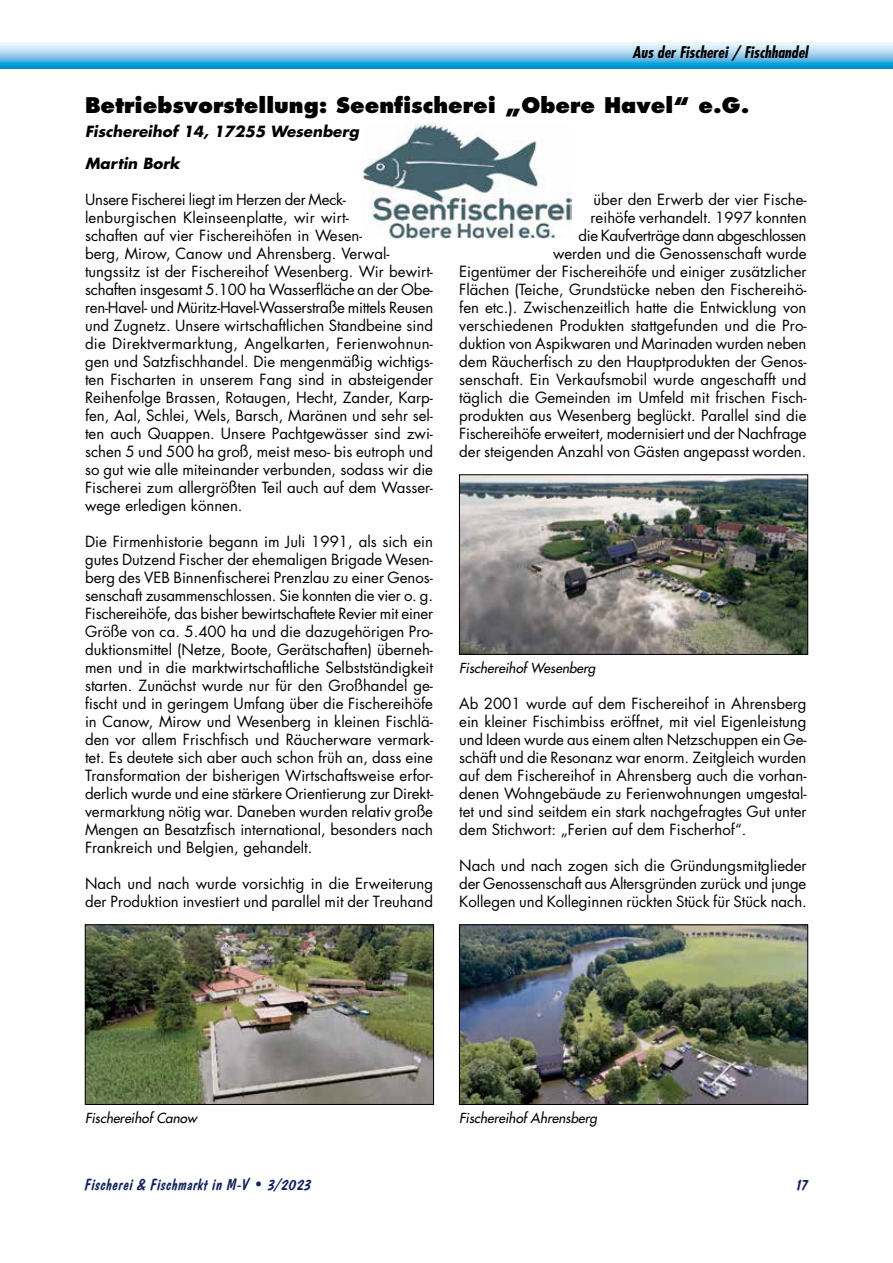
<style>
.page{position:relative;width:893px;height:1263px;background:#fff}
.page>*{position:absolute;margin:0;border:0;box-sizing:border-box;transform-origin:0 0}
.t1{font:800 21px "Futura";color:#000}
.t2{font:16.5px "Dom Diagonal BT";letter-spacing:.02em;color:#11215b}
.t3{font:italic 700 condensed 15.75px "Futura";color:#000}
.t4{font:15px/18px "Futura";color:#000;text-align:justify}
.t5{font:italic 700 15px/31.3px "Futura";color:#000}
.t6{font:italic 13.5px "Futura";color:#000}
</style>
<div class="page">
<svg style="left:0;top:43px;width:893px;height:25px;background:#82c8e9"></svg>
<img style="left:363px;top:123px;width:208px;height:116px">
<img style="left:87px;top:927px;width:345px;height:176px">
<div style="left:85px;top:925px;width:349px;height:180px;border:1px solid #000"></div>
<img style="left:461px;top:477px;width:345px;height:176px">
<div style="left:459px;top:475px;width:349px;height:180px;border:1px solid #000"></div>
<img style="left:461px;top:927px;width:345px;height:176px">
<div style="left:459px;top:925px;width:349px;height:180px;border:1px solid #000"></div>
<p class="t3" style="left:632px;top:42px;width:177px">Aus der Fischerei / Fischhandel</p>
<h1 class="t1" style="left:85px;top:92px;width:666px">Betriebsvorstellung: Seenfischerei „Obere Havel“ e.G.</h1>
<p class="t5" style="left:85px;top:115px;width:276px">Fischereihof 14, 17255 Wesenberg<br>Martin Bork</p>
<p class="t4" style="left:85px;top:190px;width:350px;text-align:left">Unsere Fischerei liegt im Herzen der Meck&shy;lenburgischen Kleinseenplatte, wir wirt-<br>schaften auf vier Fischereihöfen in Wesen-<br>berg, Mirow, Canow und Ahrensberg. Verwal&shy;tungssitz ist der Fischereihof Wesenberg. Wir bewirt&shy;schaften insgesamt 5.100 ha Wasserfläche an der Obe&shy;ren-Havel- und Müritz-Havel-Wasserstraße mittels Reusen und Zugnetz. Unsere wirtschaftlichen Standbeine sind die Direktvermarktung, Angelkarten, Ferienwohnun&shy;gen und Satzfischhandel. Die mengenmäßig wichtigs&shy;ten Fischarten in unserem Fang sind in absteigender Reihenfolge Brassen, Rotaugen, Hecht, Zander, Karp&shy;fen, Aal, Schlei, Wels, Barsch, Maränen und sehr sel&shy;ten auch Quappen. Unsere Pachtgewässer sind zwi&shy;schen 5 und 500 ha groß, meist meso- bis eutroph und so gut wie alle miteinander verbunden, sodass wir die Fischerei zum allergrößten Teil auch auf dem Wasser&shy;wege erledigen können.</p>
<p class="t4" style="left:85px;top:532px;width:350px">Die Firmenhistorie begann im Juli 1991, als sich ein gutes Dutzend Fischer der ehemaligen Brigade Wesen&shy;berg des VEB Binnenfischerei Prenzlau zu einer Genos&shy;senschaft zusammenschlossen. Sie konnten die vier o. g.<br>Fischereihöfe, das bisher bewirtschaftete Revier mit einer Größe von ca. 5.400 ha und die dazugehörigen Pro&shy;duktionsmittel (Netze, Boote, Gerätschaften) überneh&shy;men und in die marktwirtschaftliche Selbstständigkeit starten. Zunächst wurde nur für den Großhandel ge&shy;fischt und in geringem Umfang über die Fischereihöfe in Canow, Mirow und Wesenberg in kleinen Fischlä&shy;den vor allem Frischfisch und Räucherware vermark&shy;tet. Es deutete sich aber auch schon früh an, dass eine Transformation der bisherigen Wirtschaftsweise erfor&shy;derlich wurde und eine stärkere Orientierung zur Direkt&shy;vermarktung nötig war. Daneben wurden relativ große Mengen an Besatzfisch international, besonders nach Frankreich und Belgien, gehandelt.</p>
<p class="t4" style="left:85px;top:874px;width:350px">Nach und nach wurde vorsichtig in die Erweiterung der Produktion investiert und parallel mit der Treuhand</p>
<p class="t4" style="left:459px;top:190px;width:349px;text-align:right">über den Erwerb der vier Fische-<br>reihöfe verhandelt. 1997 konnten<br>die Kaufverträge dann abgeschlossen<br>werden und die Genossenschaft wurde<br>Eigentümer der Fischereihöfe und einiger zusätzlicher Flächen (Teiche, Grundstücke neben den Fischereihö&shy;fen etc.). Zwischenzeitlich hatte die Entwicklung von verschiedenen Produkten stattgefunden und die Pro&shy;duktion von Aspikwaren und Marinaden wurden neben dem Räucherfisch zu den Hauptprodukten der Genos&shy;senschaft. Ein Verkaufsmobil wurde angeschafft und täglich die Gemeinden im Umfeld mit frischen Fisch&shy;produkten aus Wesenberg beglückt. Parallel sind die Fischereihöfe erweitert, modernisiert und der Nachfrage der steigenden Anzahl von Gästen angepasst worden.</p>
<p class="t6" style="left:459px;top:659px;width:138px">Fischereihof Wesenberg</p>
<p class="t4" style="left:459px;top:694px;width:349px">Ab 2001 wurde auf dem Fischereihof in Ahrensberg ein kleiner Fischimbiss eröffnet, mit viel Eigenleistung und Ideen wurde aus einem alten Netzschuppen ein Ge&shy;schäft und die Resonanz war enorm. Zeitgleich wurden auf dem Fischereihof in Ahrensberg auch die vorhan&shy;denen Wohngebäude zu Ferienwohnungen umgestal&shy;tet und sind seitdem ein stark nachgefragtes Gut unter dem Stichwort: „Ferien auf dem Fischerhof“.</p>
<p class="t4" style="left:459px;top:856px;width:349px">Nach und nach zogen sich die Gründungsmitglieder der Genossenschaft aus Altersgründen zurück und junge Kollegen und Kolleginnen rückten Stück für Stück nach.</p>
<p class="t6" style="left:85px;top:1109px;width:113px">Fischereihof Canow</p>
<p class="t6" style="left:459px;top:1109px;width:139px">Fischereihof Ahrensberg</p>
<p class="t2" style="left:85px;top:1174px;width:228px">Fischerei &amp; Fischmarkt in M-V • 3/2023</p>
<p class="t2" style="left:797px;top:1174px;width:13px">17</p>
</div>
